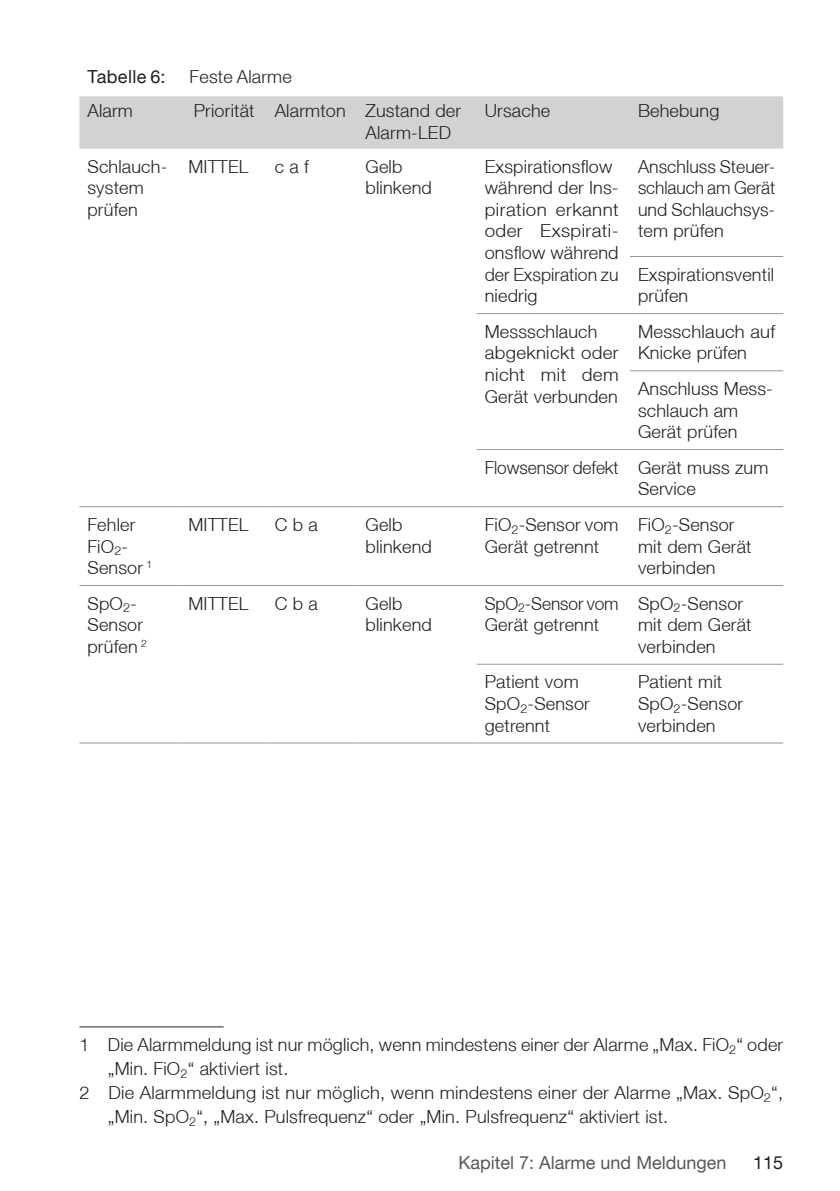
<style>
.page{position:relative;width:840px;height:1191px;background:#fff}
.page>*{position:absolute;margin:0;border:0;box-sizing:border-box;transform-origin:0 0}
.Tabellentext_9_pt{font:300 18px/21.6px "Helvetica Neue LT";letter-spacing:.01em;color:#231f20}
.Fussnoten{font:300 18px/24px "Helvetica Neue LT";letter-spacing:.01em;color:#231f20}
.Tabellentitel_9_pt{font:300 18px/21.6px "Helvetica Neue LT";letter-spacing:.01em;color:#231f20}
.Tabellentext_9_pt-2{font:300 18px/21.6px "Helvetica Neue LT";letter-spacing:.01em;color:#231f20;scale:.96 1}
.t1{font:18px "Helvetica Neue LT";color:#57585a}
.t2{font:18px "Helvetica Neue LT";letter-spacing:.02em;color:#231f20}
</style>
<div class="page">
<div style="left:79px;top:96px;width:703px;height:53px;background:#d1d2d4"></div>
<hr style="left:629px;top:256px;width:153px;height:1px;background:#939598">
<hr style="left:476px;top:313px;width:153px;height:1px;background:#939598">
<hr style="left:629px;top:313px;width:153px;height:1px;background:#939598">
<hr style="left:629px;top:370px;width:153px;height:1px;background:#939598">
<hr style="left:476px;top:449px;width:153px;height:1px;background:#939598">
<hr style="left:629px;top:449px;width:153px;height:1px;background:#939598">
<hr style="left:79px;top:506px;width:102px;height:1px;background:#939598">
<hr style="left:181px;top:506px;width:85px;height:1px;background:#939598">
<hr style="left:266px;top:506px;width:91px;height:1px;background:#939598">
<hr style="left:357px;top:506px;width:119px;height:1px;background:#939598">
<hr style="left:476px;top:506px;width:153px;height:1px;background:#939598">
<hr style="left:629px;top:506px;width:153px;height:1px;background:#939598">
<hr style="left:79px;top:585px;width:102px;height:1px;background:#939598">
<hr style="left:181px;top:585px;width:85px;height:1px;background:#939598">
<hr style="left:266px;top:585px;width:91px;height:1px;background:#939598">
<hr style="left:357px;top:585px;width:119px;height:1px;background:#939598">
<hr style="left:476px;top:585px;width:153px;height:1px;background:#939598">
<hr style="left:629px;top:585px;width:153px;height:1px;background:#939598">
<hr style="left:476px;top:664px;width:153px;height:1px;background:#939598">
<hr style="left:629px;top:664px;width:153px;height:1px;background:#939598">
<hr style="left:79px;top:742px;width:102px;height:1px;background:#939598">
<hr style="left:181px;top:742px;width:85px;height:1px;background:#939598">
<hr style="left:266px;top:742px;width:91px;height:1px;background:#939598">
<hr style="left:357px;top:742px;width:119px;height:1px;background:#939598">
<hr style="left:476px;top:742px;width:153px;height:1px;background:#939598">
<hr style="left:629px;top:742px;width:153px;height:1px;background:#939598">
<hr style="left:79px;top:1026px;width:144px;height:1px;background:#231f20">
<p class="t2" style="left:87px;top:66px;width:80px">Tabelle 6:</p>
<p class="Fussnoten" style="left:189px;top:64px;width:104px">Feste Alarme</p>
<p class="Tabellentitel_9_pt" style="left:87px;top:100px;width:47px">Alarm</p>
<p class="Tabellentitel_9_pt" style="left:194px;top:100px;width:62px">Priorität</p>
<p class="Tabellentitel_9_pt" style="left:274px;top:100px;width:72px">Alarmton</p>
<p class="Tabellentitel_9_pt" style="left:365px;top:100px;width:97px">Zustand der<br>Alarm-LED</p>
<p class="Tabellentitel_9_pt" style="left:484px;top:100px;width:67px">Ursache</p>
<p class="Tabellentitel_9_pt" style="left:637px;top:100px;width:83px">Behebung</p>
<p class="Tabellentext_9_pt" style="left:87px;top:155px;width:81px">Schlauch&shy;system prüfen</p>
<p class="Tabellentext_9_pt" style="left:188px;top:155px;width:62px">MITTEL</p>
<p class="Tabellentext_9_pt" style="left:274px;top:155px;width:36px">c a f</p>
<p class="Tabellentext_9_pt" style="left:365px;top:155px;width:38px">Gelb</p>
<p class="Tabellentext_9_pt" style="left:484px;top:155px;width:135px">Exspirationsflow während der Ins&shy;piration erkannt oder Exspirati&shy;onsflow während der Exspiration zu niedrig</p>
<p class="Tabellentext_9_pt" style="left:637px;top:155px;width:139px;text-align:justify">Anschluss Steuer&shy;schlauch am Gerät und Schlauchsys&shy;tem prüfen</p>
<p class="Tabellentext_9_pt" style="left:365px;top:177px;width:68px">blinkend</p>
<p class="Tabellentext_9_pt" style="left:637px;top:263px;width:138px">Exspirationsventil prüfen</p>
<p class="Tabellentext_9_pt" style="left:484px;top:320px;width:135px">Messschlauch abgeknickt oder nicht mit dem<br>Gerät verbunden</p>
<p class="Tabellentext_9_pt" style="left:637px;top:320px;width:139px">Messchlauch auf<br>Knicke prüfen</p>
<p class="Tabellentext_9_pt" style="left:637px;top:377px;width:136px">Anschluss Mess&shy;schlauch am<br>Gerät prüfen</p>
<p class="Tabellentext_9_pt" style="left:87px;top:513px;width:49px">Fehler<br>FiO<sub>2</sub>-</p>
<p class="Tabellentext_9_pt" style="left:87px;top:556px;width:66px">Sensor <sup>1</sup></p>
<p class="Tabellentext_9_pt" style="left:188px;top:513px;width:62px">MITTEL</p>
<p class="Tabellentext_9_pt" style="left:274px;top:513px;width:45px">C b a</p>
<p class="Tabellentext_9_pt" style="left:365px;top:513px;width:38px">Gelb</p>
<p class="Tabellentext_9_pt" style="left:365px;top:535px;width:68px">blinkend</p>
<p class="Tabellentext_9_pt" style="left:87px;top:592px;width:61px">SpO<sub>2</sub>-<br>Sensor prüfen <sup>2</sup></p>
<p class="Tabellentext_9_pt" style="left:188px;top:592px;width:62px">MITTEL</p>
<p class="Tabellentext_9_pt" style="left:274px;top:592px;width:45px">C b a</p>
<p class="Tabellentext_9_pt" style="left:365px;top:592px;width:38px">Gelb</p>
<p class="Tabellentext_9_pt" style="left:365px;top:613px;width:68px">blinkend</p>
<p class="Tabellentext_9_pt-2" style="left:484px;top:456px;width:141px">Flowsensor defekt</p>
<p class="Tabellentext_9_pt" style="left:637px;top:456px;width:132px">Gerät muss zum</p>
<p class="Tabellentext_9_pt" style="left:637px;top:478px;width:59px">Service</p>
<p class="Tabellentext_9_pt" style="left:484px;top:513px;width:135px">FiO<sub>2</sub>-Sensor vom<br>Gerät getrennt</p>
<p class="Tabellentext_9_pt" style="left:637px;top:513px;width:98px">FiO<sub>2</sub>-Sensor</p>
<p class="Tabellentext_9_pt" style="left:637px;top:535px;width:115px">mit dem Gerät verbinden</p>
<p class="Tabellentext_9_pt-2" style="left:484px;top:592px;width:141px">SpO<sub>2</sub>-Sensor vom<br>Gerät getrennt</p>
<p class="Tabellentext_9_pt" style="left:637px;top:592px;width:107px">SpO<sub>2</sub>-Sensor</p>
<p class="Tabellentext_9_pt" style="left:637px;top:613px;width:115px">mit dem Gerät verbinden</p>
<p class="Tabellentext_9_pt" style="left:484px;top:671px;width:107px">Patient vom<br>SpO<sub>2</sub>-Sensor getrennt</p>
<p class="Tabellentext_9_pt" style="left:637px;top:671px;width:107px">Patient mit<br>SpO<sub>2</sub>-Sensor verbinden</p>
<p class="Fussnoten" style="left:108px;top:1032px;width:676px;text-indent:-28px">1 Die Alarmmeldung ist nur möglich, wenn mindestens einer der Alarme „Max. FiO<sub>2</sub>“ oder „Min. FiO<sub>2</sub>“ aktiviert ist.</p>
<p class="Fussnoten" style="left:108px;top:1080px;width:676px;text-indent:-28px">2 Die Alarmmeldung ist nur möglich, wenn mindestens einer der Alarme „Max. SpO<sub>2</sub>“, „Min. SpO<sub>2</sub>“, „Max. Pulsfrequenz“ oder „Min. Pulsfrequenz“ aktiviert ist.</p>
<p class="t1" style="left:458px;top:1151px;width:269px">Kapitel 7: Alarme und Meldungen</p>
<p class="t2" style="left:752px;top:1151px;width:32px">115</p>
</div>
